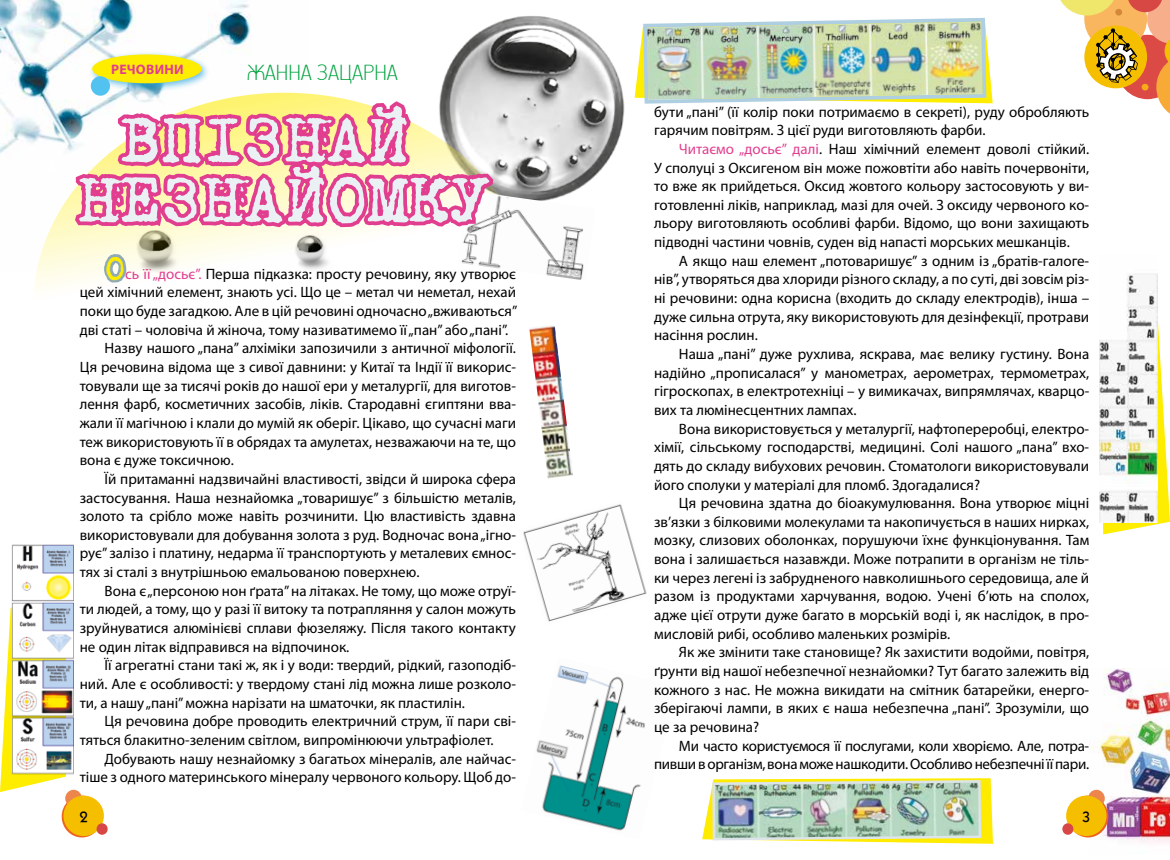
<style>
.page{position:relative;width:1170px;height:860px;background:#fff}
.page>*{position:absolute;margin:0;border:0;box-sizing:border-box;transform-origin:0 0}
.t1{font:75px/60px "Trixie Cyr";color:#eaf0f4;text-align:center}
.t2{font:37.5px "Trixie Cyr";color:#ffed00}
.t3{font:100 25px "PF Handbook Pro";color:#00a33f}
.t4{font:15px/18.6px "Myriad Pro";color:#000;text-align:justify}
.t5{font:15px/18.6px "Myriad Pro";letter-spacing:-.02em;color:#000;text-align:right}
.t6{font:700 15px "Kabel";color:#000}
.t7{font:700 13.75px "Myriad Pro";letter-spacing:.02em;color:#e13e8f}
.s1{color:#e13e8f}
</style>
<div class="page">
<img style="left:440px;top:16px;width:185px;height:175px">
<img style="left:1089px;top:668px;width:80px;height:175px">
<img style="left:0;top:0;width:308px;height:272px">
<svg style="left:1100px;top:276px;width:69px;height:258px"></svg>
<svg style="left:634px;top:44px;width:358px;height:59px"></svg>
<svg style="left:0;top:607px;width:66px;height:184px"></svg>
<img style="left:461px;top:191px;width:123px;height:89px">
<img style="left:523px;top:504px;width:124px;height:118px">
<div style="left:88px;top:50px;width:123px;height:42px;background:#36a9e1;opacity:.75"></div>
<div style="left:92px;top:54px;width:109px;height:29px;background:#ffed00;border-radius:50%"></div>
<div style="left:91px;top:76px;width:19px;height:20px;background:#52c3f1;border-radius:50%"></div>
<svg style="left:101px;top:251px;width:29px;height:32px"></svg>
<img style="left:536px;top:665px;width:110px;height:166px">
<svg style="left:641px;top:17px;width:347px;height:515px"></svg>
<img style="left:11px;top:544px;width:63px;height:232px">
<img style="left:702px;top:778px;width:290px;height:65px">
<img style="left:529px;top:325px;width:44px;height:153px">
<img style="left:1099px;top:273px;width:57px;height:249px">
<svg style="left:71px;top:95px;width:429px;height:136px;background:#ea96aa"></svg>
<svg style="left:1067px;top:795px;width:41px;height:42px"></svg>
<svg style="left:1087px;top:789px;width:17px;height:17px"></svg>
<div style="left:1065px;top:795px;width:41px;height:40px;background:#f5bf00;border-radius:50%"></div>
<div style="left:1062px;top:823px;width:11px;height:11px;background:#d74745;border-radius:50%"></div>
<svg style="left:62px;top:795px;width:40px;height:42px"></svg>
<div style="left:65px;top:789px;width:17px;height:17px;background:#ec864c;border-radius:50%"></div>
<div style="left:63px;top:795px;width:41px;height:40px;background:#f5bf00;border-radius:50%"></div>
<div style="left:97px;top:823px;width:11px;height:11px;background:#d74745;border-radius:50%"></div>
<svg style="left:1060px;top:0;width:109px;height:113px"></svg>
<p class="t7" style="left:111px;top:61px;width:74px">РЕЧОВИНИ</p>
<h3 class="t3" style="left:247px;top:57px;width:152px">ЖАННА ЗАЦАРНА</h3>
<h1 class="t1" style="left:78px;top:103px;width:414px">ВПIЗНАЙ<br>НЕЗНАЙОМКУ</h1>
<h2 class="t2" style="left:105px;top:241px;width:22px">О</h2>
<p class="t4" style="left:125px;top:264px;width:392px"><span class="s1">сь її „досьє”.</span> Перша підказка: просту речовину, яку утворює</p>
<p class="t4" style="left:80px;top:283px;width:437px">цей хімічний елемент, знають усі. Що це – метал чи неметал, нехай</p>
<p class="t4" style="left:80px;top:301px;width:439px">поки що буде загадкою. Але в цій речовині одночасно „вживаються”</p>
<p class="t4" style="left:80px;top:320px;width:430px">дві статі – чоловіча й жіноча, тому називатимемо її „пан” або „пані”.</p>
<p class="t4" style="left:105px;top:338px;width:413px">Назву нашого „пана” алхіміки запозичили з античної міфології.</p>
<p class="t4" style="left:80px;top:357px;width:438px">Ця речовина відома ще з сивої давнини: у Китаї та Індії її викорис-</p>
<p class="t4" style="left:80px;top:376px;width:437px">товували ще за тисячі років до нашої ери у металургії, для виготов-</p>
<p class="t4" style="left:80px;top:394px;width:437px">лення фарб, косметичних засобів, ліків. Стародавні єгиптяни вва-</p>
<p class="t4" style="left:80px;top:413px;width:438px">жали її магічною і клали до мумій як оберіг. Цікаво, що сучасні маги</p>
<p class="t4" style="left:80px;top:432px;width:438px">теж використовують її в обрядах та амулетах, незважаючи на те, що</p>
<p class="t4" style="left:80px;top:450px;width:156px">вона є дуже токсичною.</p>
<p class="t4" style="left:105px;top:469px;width:413px">Їй притаманні надзвичайні властивості, звідси й широка сфера</p>
<p class="t4" style="left:80px;top:488px;width:438px">застосування. Наша незнайомка „товаришує” з більшістю металів,</p>
<p class="t4" style="left:80px;top:506px;width:438px">золото та срібло може навіть розчинити. Цю властивість здавна</p>
<p class="t4" style="left:80px;top:525px;width:438px">використовували для добування золота з руд. Водночас вона „ігно-</p>
<p class="t4" style="left:80px;top:543px;width:437px">рує” залізо і платину, недарма її транспортують у металевих ємнос-</p>
<p class="t4" style="left:80px;top:562px;width:341px">тях зі сталі з внутрішньою емальованою поверхнею.</p>
<p class="t4" style="left:105px;top:581px;width:413px">Вона є „персоною нон ґрата” на літаках. Не тому, що може отруї-</p>
<p class="t4" style="left:80px;top:599px;width:438px">ти людей, а тому, що у разі її витоку та потрапляння у салон можуть</p>
<p class="t4" style="left:80px;top:618px;width:437px">зруйнуватися алюмінієві сплави фюзеляжу. Після такого контакту</p>
<p class="t4" style="left:80px;top:637px;width:271px">не один літак відправився на відпочинок.</p>
<p class="t4" style="left:105px;top:655px;width:413px">Її агрегатні стани такі ж, як і у води: твердий, рідкий, газоподіб-</p>
<p class="t4" style="left:80px;top:674px;width:438px">ний. Але є особливості: у твердому стані лід можна лише розколо-</p>
<p class="t4" style="left:80px;top:692px;width:386px">ти, а нашу „пані” можна нарізати на шматочки, як пластилін.</p>
<p class="t4" style="left:105px;top:711px;width:413px">Ця речовина добре проводить електричний струм, її пари сві-</p>
<p class="t4" style="left:80px;top:730px;width:415px">тяться блакитно-зеленим світлом, випромінюючи ультрафіолет.</p>
<p class="t4" style="left:105px;top:748px;width:413px">Добувають нашу незнайомку з багатьох мінералів, але найчас-</p>
<p class="t4" style="left:80px;top:767px;width:438px">тіше з одного материнського мінералу червоного кольору. Щоб до-</p>
<p class="t4" style="left:654px;top:102px;width:436px">бути „пані” (її колір поки потримаємо в секреті), руду обробляють гарячим повітрям. З цієї руди виготовляють фарби.</p>
<p class="t4" style="left:654px;top:139px;width:436px;text-indent:25px"><span class="s1">Читаємо „досьє” далі</span>. Наш хімічний елемент доволі стійкий.<br>У сполуці з Оксигеном він може пожовтіти або навіть почервоніти, то вже як прийдеться. Оксид жовтого кольору застосовують у ви&shy;готовленні ліків, наприклад, мазі для очей. З оксиду червоного ко&shy;льору виготовляють особливі фарби. Відомо, що вони захищають підводні частини човнів, суден від напасті морських мешканців.</p>
<p class="t4" style="left:654px;top:251px;width:436px;text-indent:25px">А якщо наш елемент „потоваришує” з одним із „братів-галоге&shy;нів”, утворяться два хлориди різного складу, а по суті, дві зовсім різ&shy;ні речовини: одна корисна (входить до складу електродів), інша – дуже сильна отрута, яку використовують для дезінфекції, протрави насіння рослин.</p>
<p class="t4" style="left:654px;top:344px;width:436px;text-indent:25px">Наша „пані” дуже рухлива, яскрава, має велику густину. Вона надійно „прописалася” у манометрах, аерометрах, термометрах, гігроскопах, в електротехніці – у вимикачах, випрямлячах, кварцо&shy;вих та люмінесцентних лампах.</p>
<p class="t4" style="left:654px;top:419px;width:436px;text-indent:25px">Вона використовується у металургії, нафтопереробці, електро&shy;хімії, сільському господарстві, медицині. Солі нашого „пана” вхо&shy;дять до складу вибухових речовин. Стоматологи використовували його сполуки у матеріалі для пломб. Здогадалися?</p>
<p class="t4" style="left:654px;top:493px;width:436px;text-indent:25px">Ця речовина здатна до біоакумулювання. Вона утворює міцні зв’язки з білковими молекулами та накопичується в наших нирках, мозку, слизових оболонках, порушуючи їхнє функціонування. Там вона і залишається назавжди. Може потрапити в організм не тіль&shy;ки через легені із забрудненого навколишнього середовища, але й разом із продуктами харчування, водою. Учені б’ють на сполох, адже цієї отрути дуже багато в морській воді і, як наслідок, в про&shy;мисловій рибі, особливо маленьких розмірів.</p>
<p class="t4" style="left:654px;top:642px;width:436px;text-indent:25px">Як же змінити таке становище? Як захистити водойми, повітря, ґрунти від нашої небезпечної незнайомки? Тут багато залежить від кожного з нас. Не можна викидати на смітник батарейки, енерго&shy;зберігаючі лампи, в яких є наша небезпечна „пані”. Зрозуміли, що це за речовина?</p>
<p class="t5" style="left:654px;top:735px;width:436px">Ми часто користуємося її послугами, коли хворіємо. Але, потра&shy;пивши в організм, вона може нашкодити. Особливо небезпечні її пари.</p>
<p class="t6" style="left:79px;top:808px;width:10px">2</p>
<p class="t6" style="left:1081px;top:808px;width:10px">3</p>
</div>
